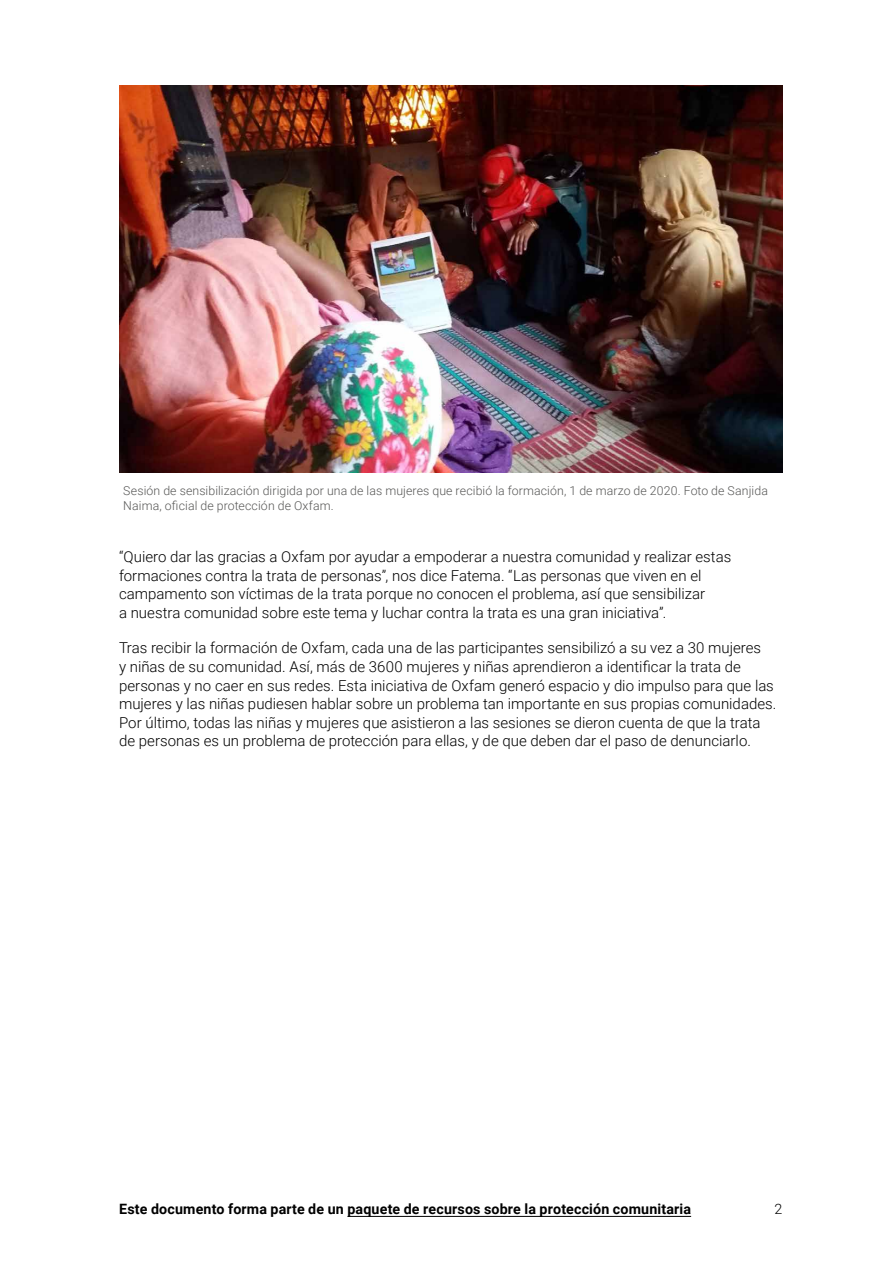
<style>
.page{position:relative;width:893px;height:1263px;background:#fff}
.page>*{position:absolute;margin:0;border:0;box-sizing:border-box;transform-origin:0 0}
.t1{font:300 15px/18.6px "Roboto";color:#000}
.t2{font:700 14.25px "Roboto";letter-spacing:.01em;color:#000}
.t3{font:300 14.25px "Roboto";color:#000}
.t4{font:300 12.3px/15px "Roboto";letter-spacing:.01em;color:#575756}
</style>
<div class="page">
<hr style="left:347px;top:1216px;width:344px;height:1px;background:#000">
<img style="left:119px;top:85px;width:663px;height:387px">
<p class="t4" style="left:123px;top:483px;width:646px">Sesión de sensibilización dirigida por una de las mujeres que recibió la formación, 1 de marzo de 2020. Foto de Sanjida<br>Naima, oficial de protección de Oxfam.</p>
<p class="t1" style="left:119px;top:547px;width:614px">“Quiero dar las gracias a Oxfam por ayudar a empoderar a nuestra comunidad y realizar estas formaciones contra la trata de personas”, nos dice Fatema. “Las personas que viven en el campamento son víctimas de la trata porque no conocen el problema, así que sensibilizar<br>a nuestra comunidad sobre este tema y luchar contra la trata es una gran iniciativa”.</p>
<p class="t1" style="left:119px;top:638px;width:659px">Tras recibir la formación de Oxfam, cada una de las participantes sensibilizó a su vez a 30 mujeres<br>y niñas de su comunidad. Así, más de 3600 mujeres y niñas aprendieron a identificar la trata de personas y no caer en sus redes. Esta iniciativa de Oxfam generó espacio y dio impulso para que las mujeres y las niñas pudiesen hablar sobre un problema tan importante en sus propias comunidades.<br>Por último, todas las niñas y mujeres que asistieron a las sesiones se dieron cuenta de que la trata de personas es un problema de protección para ellas, y de que deben dar el paso de denunciarlo.</p>
<p class="t2" style="left:119px;top:1199px;width:574px">Este documento forma parte de un paquete de recursos sobre la protección comunitaria</p>
<p class="t3" style="left:774px;top:1199px;width:9px">2</p>
</div>
